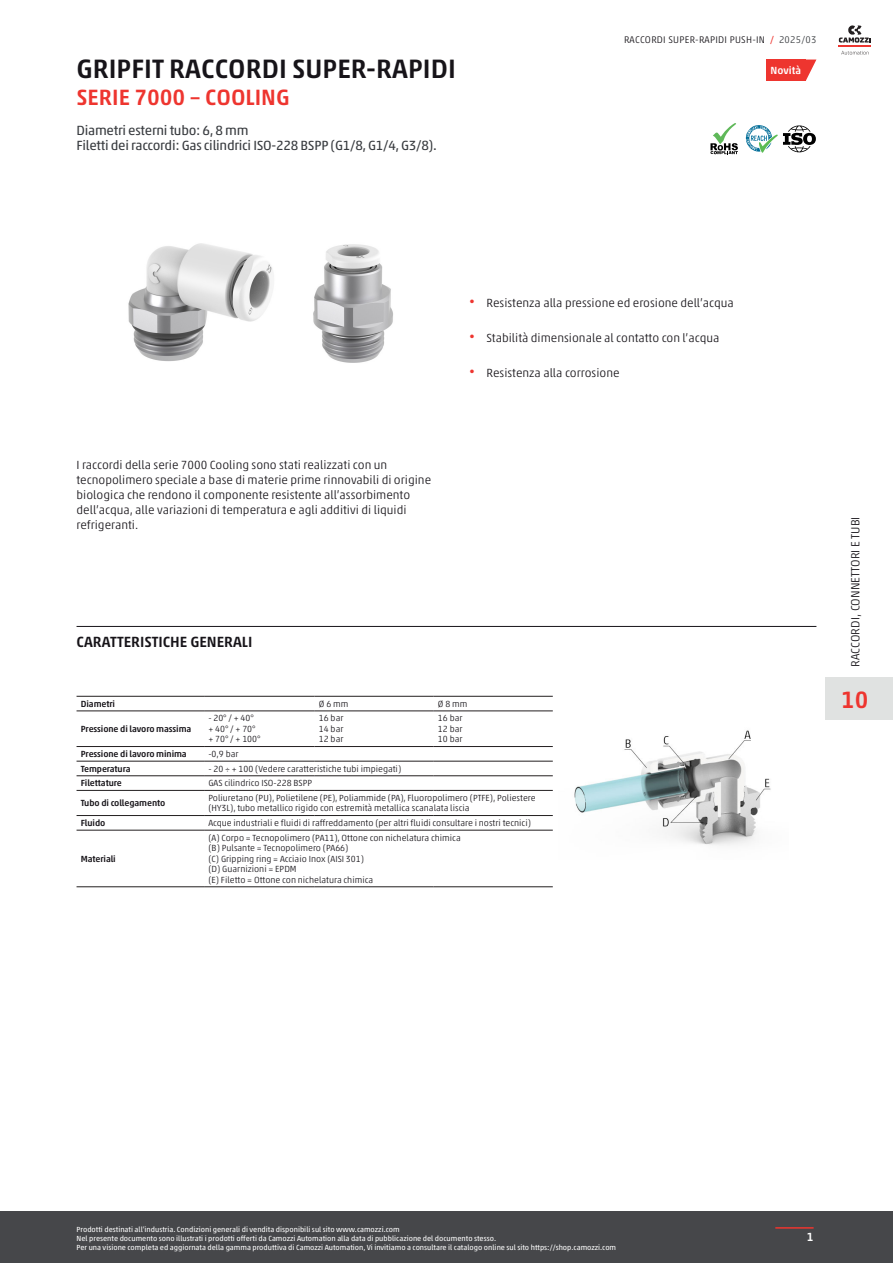
<style>
.page{position:relative;width:893px;height:1263px;background:#fff}
.page>*{position:absolute;margin:0;border:0;box-sizing:border-box;transform-origin:0 0}
.TITOLO_Home{font:500 27px "Akko W1 G";color:#171419}
.Num_catalogo_no_lingua{font:500 24px "Akko W1 G";color:#ee352f}
.SOTTOTITOLO_Home{font:500 22.5px "Akko W1 G";color:#ee352f}
.Titolo_SEZIONE{font:500 15px "Akko W1 G";color:#171419}
.INTRO_Home{font:13.5px/15px "Akko W1 G";letter-spacing:-.02em;color:#383b3f}
.Descrizione_prodotto{font:300 12px/15px "Akko W1 G";color:#171419}
.NOME_CATALOGO{font:300 12px "Akko W1 G";color:#171419}
.t1{font:500 12px "Akko W1 G";color:#fff}
.scritta_NEW_no_lingua{font:500 10.5px "Akko W1 G";color:#fff}
.Edizione_catalogo{font:300 9.75px "Akko W1 G";letter-spacing:.025em;color:#171419}
.Testi_tabella_general_data{font:300 9px/10.5px "Akko W1 G";color:#171419}
.Titoli_tabella_general_data{font:500 9px "Akko W1 G";letter-spacing:-.01em;color:#171419}
.footNotes{font:7.5px/9px "Akko W1 G";color:#fff}
.s1{font-weight:400;color:#ee352f}
.s2{color:#383b3f}
.s3{font-weight:400;font-size:10.5px;color:#ee352f}
</style>
<div class="page">
<hr style="left:77px;top:626px;width:739px;height:1px;background:#171419">
<svg style="left:77px;top:710px;width:476px;height:120px"></svg>
<hr style="left:204px;top:696px;width:111px;height:1px;background:#231f20">
<hr style="left:315px;top:696px;width:119px;height:1px;background:#231f20">
<hr style="left:434px;top:696px;width:119px;height:1px;background:#231f20">
<hr style="left:204px;top:711px;width:111px;height:1px;background:#231f20">
<hr style="left:315px;top:711px;width:119px;height:1px;background:#231f20">
<hr style="left:434px;top:711px;width:119px;height:1px;background:#231f20">
<hr style="left:204px;top:746px;width:111px;height:1px;background:#231f20">
<hr style="left:315px;top:746px;width:119px;height:1px;background:#231f20">
<hr style="left:434px;top:746px;width:119px;height:1px;background:#231f20">
<hr style="left:204px;top:761px;width:111px;height:1px;background:#231f20">
<hr style="left:315px;top:761px;width:119px;height:1px;background:#231f20">
<hr style="left:434px;top:761px;width:119px;height:1px;background:#231f20">
<hr style="left:204px;top:775px;width:111px;height:1px;background:#231f20">
<hr style="left:315px;top:775px;width:119px;height:1px;background:#231f20">
<hr style="left:434px;top:775px;width:119px;height:1px;background:#231f20">
<hr style="left:204px;top:790px;width:111px;height:1px;background:#231f20">
<hr style="left:315px;top:790px;width:119px;height:1px;background:#231f20">
<hr style="left:434px;top:790px;width:119px;height:1px;background:#231f20">
<hr style="left:204px;top:815px;width:111px;height:1px;background:#231f20">
<hr style="left:315px;top:815px;width:119px;height:1px;background:#231f20">
<hr style="left:434px;top:815px;width:119px;height:1px;background:#231f20">
<hr style="left:204px;top:830px;width:111px;height:1px;background:#231f20">
<hr style="left:315px;top:830px;width:119px;height:1px;background:#231f20">
<hr style="left:434px;top:830px;width:119px;height:1px;background:#231f20">
<hr style="left:204px;top:886px;width:111px;height:1px;background:#231f20">
<hr style="left:315px;top:886px;width:119px;height:1px;background:#231f20">
<hr style="left:434px;top:886px;width:119px;height:1px;background:#231f20">
<hr style="left:77px;top:696px;width:127px;height:1px;background:#231f20">
<hr style="left:77px;top:711px;width:127px;height:1px;background:#231f20">
<hr style="left:77px;top:746px;width:127px;height:1px;background:#231f20">
<hr style="left:77px;top:761px;width:127px;height:1px;background:#231f20">
<hr style="left:77px;top:775px;width:127px;height:1px;background:#231f20">
<hr style="left:77px;top:790px;width:127px;height:1px;background:#231f20">
<hr style="left:77px;top:815px;width:127px;height:1px;background:#231f20">
<hr style="left:77px;top:830px;width:127px;height:1px;background:#231f20">
<hr style="left:77px;top:886px;width:127px;height:1px;background:#231f20">
<img style="left:574px;top:730px;width:197px;height:116px">
<img style="left:128px;top:243px;width:265px;height:120px">
<svg style="left:710px;top:123px;width:28px;height:31px"></svg>
<svg style="left:746px;top:125px;width:70px;height:28px"></svg>
<svg style="left:806px;top:60px;width:10px;height:20px"></svg>
<div style="left:766px;top:60px;width:40px;height:21px;background:#ee352f"></div>
<div style="left:0;top:1211px;width:893px;height:52px;background:#46474a"></div>
<hr style="left:775px;top:1227px;width:39px;height:1px;background:#ee352f">
<hr style="left:839px;top:45px;width:32px;height:2px;background:#ee352f">
<svg style="left:839px;top:25px;width:32px;height:18px"></svg>
<svg style="left:841px;top:51px;width:28px;height:4px"></svg>
<div style="left:825px;top:677px;width:59px;height:43px;background:#e0e2e1"></div>
<div style="left:884px;top:677px;width:9px;height:43px;background:#e0e2e1"></div>
<p class="TITOLO_Home" style="left:77px;top:49px;width:381px">GRIPFIT RACCORDI SUPER-RAPIDI</p>
<p class="SOTTOTITOLO_Home" style="left:77px;top:81px;width:215px">SERIE 7000 – COOLING</p>
<p class="INTRO_Home" style="left:77px;top:122px;width:362px">Diametri esterni tubo: 6, 8 mm<br>Filetti dei raccordi: Gas cilindrici ISO-228 BSPP (G1/8, G1/4, G3/8).</p>
<p class="Edizione_catalogo" style="left:624px;top:32px;width:194px">RACCORDI SUPER-RAPIDI PUSH-IN <span class="s1">/</span> <span class="s2">2025/03</span></p>
<p class="scritta_NEW_no_lingua" style="left:770px;top:62px;width:32px">Novità</p>
<p class="Descrizione_prodotto" style="left:77px;top:457px;width:356px">I raccordi della serie 7000 Cooling sono stati realizzati con un tecnopolimero speciale a base di materie prime rinnovabili di origine biologica che rendono il componente resistente all’assorbimento dell’acqua, alle variazioni di temperatura e agli additivi di liquidi refrigeranti.</p>
<p class="Descrizione_prodotto" style="left:469px;top:294px;width:266px"><span class="s3">•</span> Resistenza alla pressione ed erosione dell’acqua</p>
<p class="Descrizione_prodotto" style="left:469px;top:329px;width:251px"><span class="s3">•</span> Stabilità dimensionale al contatto con l’acqua</p>
<p class="Descrizione_prodotto" style="left:469px;top:364px;width:152px"><span class="s3">•</span> Resistenza alla corrosione</p>
<p class="Titolo_SEZIONE" style="left:77px;top:631px;width:177px">CARATTERISTICHE GENERALI</p>
<p class="Titoli_tabella_general_data" style="left:81px;top:697px;width:36px">Diametri</p>
<p class="Testi_tabella_general_data" style="left:319px;top:698px;width:31px">Ø 6 mm</p>
<p class="Testi_tabella_general_data" style="left:438px;top:698px;width:31px">Ø 8 mm</p>
<p class="Titoli_tabella_general_data" style="left:81px;top:722px;width:112px">Pressione di lavoro massima</p>
<p class="Testi_tabella_general_data" style="left:208px;top:712px;width:54px">- 20° / + 40° + 40° / + 70° + 70° / + 100°</p>
<p class="Testi_tabella_general_data" style="left:319px;top:712px;width:26px;text-align:justify">16 bar 14 bar 12 bar</p>
<p class="Testi_tabella_general_data" style="left:438px;top:712px;width:26px;text-align:justify">16 bar 12 bar 10 bar</p>
<p class="Titoli_tabella_general_data" style="left:81px;top:747px;width:108px">Pressione di lavoro minima</p>
<p class="Testi_tabella_general_data" style="left:208px;top:748px;width:32px">-0,9 bar</p>
<p class="Titoli_tabella_general_data" style="left:81px;top:762px;width:51px">Temperatura</p>
<p class="Testi_tabella_general_data" style="left:208px;top:763px;width:194px">- 20 ÷ + 100 (Vedere caratteristiche tubi impiegati)</p>
<p class="Titoli_tabella_general_data" style="left:81px;top:776px;width:43px">Filettature</p>
<p class="Testi_tabella_general_data" style="left:208px;top:777px;width:105px">GAS cilindrico ISO-228 BSPP</p>
<p class="Titoli_tabella_general_data" style="left:81px;top:796px;width:86px">Tubo di collegamento</p>
<p class="Testi_tabella_general_data" style="left:208px;top:792px;width:329px">Poliuretano (PU), Polietilene (PE), Poliammide (PA), Fluoropolimero (PTFE), Poliestere (HY3L), tubo metallico rigido con estremità metallica scanalata liscia</p>
<p class="Titoli_tabella_general_data" style="left:81px;top:816px;width:26px">Fluido</p>
<p class="Testi_tabella_general_data" style="left:208px;top:817px;width:324px">Acque industriali e fluidi di raffreddamento (per altri fluidi consultare i nostri tecnici)</p>
<p class="Titoli_tabella_general_data" style="left:81px;top:852px;width:37px">Materiali</p>
<p class="Testi_tabella_general_data" style="left:208px;top:832px;width:254px">(A) Corpo = Tecnopolimero (PA11), Ottone con nichelatura chimica (B) Pulsante = Tecnopolimero (PA66)<br>(C) Gripping ring = Acciaio Inox (AISI 301)<br>(D) Guarnizioni = EPDM<br>(E) Filetto = Ottone con nichelatura chimica</p>
<p class="NOME_CATALOGO" style="left:847px;top:667px;width:152px;rotate:-90deg">RACCORDI, CONNETTORI E TUBI</p>
<p class="Num_catalogo_no_lingua" style="left:841px;top:682px;width:29px">10</p>
<p class="footNotes" style="left:77px;top:1225px;width:541px">Prodotti destinati all’industria. Condizioni generali di vendita disponibili sul sito www.camozzi.com<br>Nel presente documento sono illustrati i prodotti offerti da Camozzi Automation alla data di pubblicazione del documento stesso.<br>Per una visione completa ed aggiornata della gamma produttiva di Camozzi Automation, Vi invitiamo a consultare il catalogo online sul sito https://shop.camozzi.com</p>
<h3 class="t1" style="left:807px;top:1228px;width:8px">1</h3>
</div>
